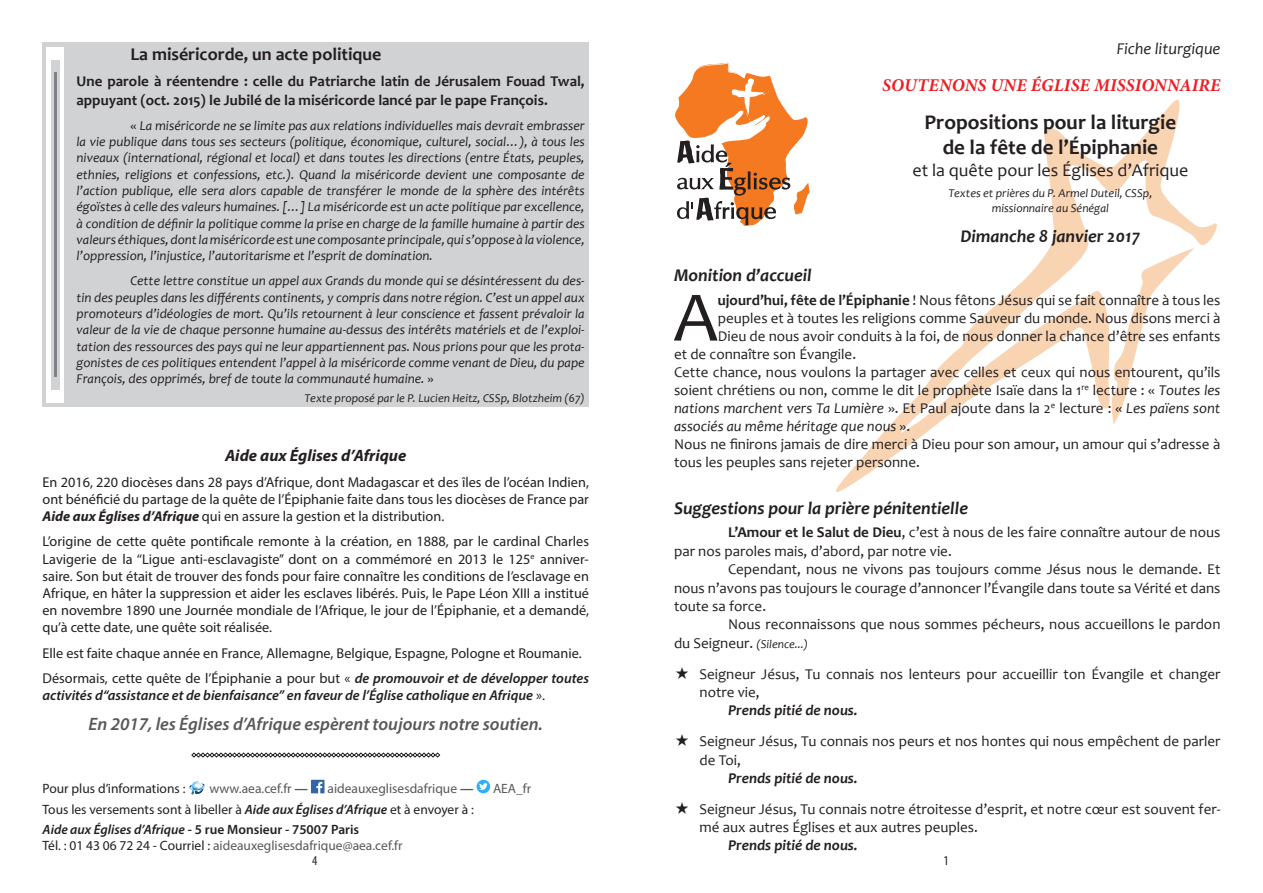
<style>
.page{position:relative;width:1263px;height:893px;background:#fff}
.page>*{position:absolute;margin:0;border:0;box-sizing:border-box;transform-origin:0 0}
.t1{font:71.7px "Candara";color:#231f20}
.t2{font:700 21px "Candara";color:#231f20}
.t3{font:italic 700 18px "Candara";color:#231f20}
.t4{font:italic 600 18px "Myriad Pro";color:#57585a}
.t5{font:18px "Candara";color:#231f20}
.t6{font:italic 700 18px "Minion Pro";letter-spacing:.01em;color:#ee1d23}
.t7{font:700 18px "Candara";color:#231f20}
.t8{font:italic 700 16.5px "Myriad Pro";color:#231f20}
.t9{font:italic 16.5px "Candara";color:#231f20}
.t10{font:15px/18.5px "Candara";color:#231f20}
.t11{font:700 15px/18.1px "Candara";color:#231f20}
.t12{font:italic 700 15px "Candara";color:#231f20}
.t13{font:14.25px/17.1px "Myriad Pro";color:#231f20;text-align:justify}
.t14{font:italic 600 14.25px/17.1px "Myriad Pro";color:#231f20}
.t15{font:italic 13.5px/16.4px "Candara";color:#231f20;text-align:justify}
.t16{font:13.5px "Myriad Pro";color:#57585a}
.t17{font:13.5px "Myriad Pro";color:#231f20}
.t18{font:600 13.5px "Myriad Pro";color:#231f20}
.t19{font:condensed 13.5px "Myriad Pro";color:#231f20}
.t20{font:italic 12px "Candara";color:#231f20}
.t21{font:700 1.8px "Arial";color:#090f49}
.s1{font-style:normal}
.s2{font-weight:700}
.s3{font-style:italic}
.s4{font-weight:700;font-style:italic}
.s5{font-weight:400;font-style:normal}
.s6{font-style:normal;font-size:15px}
.s7{font-weight:600;font-style:italic}
.s8{color:#231f20}
</style>
<div class="page">
<svg style="left:836px;top:99px;width:381px;height:393px"></svg>
<svg style="left:675px;top:62px;width:135px;height:164px"></svg>
<svg style="left:311px;top:780px;width:13px;height:13px"></svg>
<div style="left:477px;top:780px;width:13px;height:13px;background:#2faef8;border-radius:50%"></div>
<svg style="left:479px;top:783px;width:9px;height:7px"></svg>
<svg style="left:191px;top:752px;width:249px;height:6px"></svg>
<div style="left:43px;top:43px;width:546px;height:363px;background:#d1d2d4"></div>
<div style="left:47px;top:47px;width:17px;height:355px;background:#fff"></div>
<svg style="left:51px;top:60px;width:9px;height:329px;background:#c6c7c9"></svg>
<hr style="left:54px;top:72px;width:2px;height:305px;background:#808285">
<svg style="left:189px;top:781px;width:16px;height:14px"></svg>
<p class="t9" style="left:1117px;top:39px;width:105px">Fiche liturgique</p>
<p class="t7" style="left:131px;top:43px;width:252px">La miséricorde, un acte politique</p>
<p class="t11" style="left:77px;top:72px;width:510px">Une parole à réentendre : celle du Patriarche latin de Jérusalem Fouad Twal, appuyant (oct. 2015) le Jubilé de la miséricorde lancé par le pape François.</p>
<p class="t15" style="left:77px;top:117px;width:510px;text-indent:54px"><span class="s1">«</span> La miséricorde ne se limite pas aux relations individuelles mais devrait embrasser la vie publique dans tous ses secteurs (politique, économique, culturel, social…), à tous les niveaux (international, régional et local) et dans toutes les directions (entre États, peuples, ethnies, religions et confessions, etc.). Quand la miséricorde devient une composante de l’action publique, elle sera alors capable de transférer le monde de la sphère des intérêts égoïstes à celle des valeurs humaines. […] La miséricorde est un acte politique par excellence, à condition de définir la politique comme la prise en charge de la famille humaine à partir des valeurs éthiques, dont la miséricorde est une composante principale, qui s’oppose à la violence, l’oppression, l’injustice, l’autoritarisme et l’esprit de domination.</p>
<p class="t15" style="left:77px;top:273px;width:510px;text-indent:54px">Cette lettre constitue un appel aux Grands du monde qui se désintéressent du des&shy;tin des peuples dans les différents continents, y compris dans notre région. C’est un appel aux promoteurs d’idéologies de mort. Qu’ils retournent à leur conscience et fassent prévaloir la valeur de la vie de chaque personne humaine au-dessus des intérêts matériels et de l’exploi&shy;tation des ressources des pays qui ne leur appartiennent pas. Nous prions pour que les prota&shy;gonistes de ces politiques entendent l’appel à la miséricorde comme venant de Dieu, du pape François, des opprimés, bref de toute la communauté humaine. <span class="s1">»</span></p>
<p class="t20" style="left:304px;top:391px;width:282px">Texte proposé par le P. Lucien Heitz, CSSp, Blotzheim (67)</p>
<p class="t6" style="left:882px;top:72px;width:340px">SOUTENONS UNE ÉGLISE MISSIONNAIRE</p>
<p class="t2" style="left:924px;top:109px;width:253px">Propositions pour la liturgie</p>
<p class="t2" style="left:943px;top:134px;width:217px">de la fête de l’Épiphanie</p>
<p class="t5" style="left:912px;top:159px;width:277px">et la quête pour les Églises d’Afrique</p>
<p class="t20" style="left:948px;top:186px;width:206px">Textes et prières du P. Armel Duteil, CSSp,</p>
<p class="t20" style="left:992px;top:201px;width:119px">missionnaire au Sénégal</p>
<p class="t3" style="left:960px;top:225px;width:181px">Dimanche 8 janvier 2017</p>
<p class="t3" style="left:674px;top:264px;width:139px">Monition d’accueil</p>
<p class="t1" style="left:674px;top:272px;width:46px">A</p>
<p class="t10" style="left:718px;top:290px;width:504px"><span class="s2">ujourd’hui, fête de l’Épiphanie</span> ! Nous fêtons Jésus qui se fait connaître à tous les</p>
<p class="t10" style="left:718px;top:308px;width:504px">peuples et à toutes les religions comme Sauveur du monde. Nous disons merci à</p>
<p class="t10" style="left:718px;top:326px;width:504px">Dieu de nous avoir conduits à la foi, de nous donner la chance d’être ses enfants</p>
<p class="t10" style="left:674px;top:344px;width:184px">et de connaître son Évangile.</p>
<p class="t10" style="left:674px;top:363px;width:548px;line-height:18px;text-align:justify">Cette chance, nous voulons la partager avec celles et ceux qui nous entourent, qu’ils soient chrétiens ou non, comme le dit le prophète Isaïe dans la 1<sup>re</sup> lecture : « <span class="s3">Toutes les nations marchent vers Ta Lumière</span> ». Et Paul ajoute dans la 2<sup>e</sup> lecture : « <span class="s3">Les païens sont associés au même héritage que nous</span> ».</p>
<p class="t10" style="left:674px;top:435px;width:548px;line-height:18px">Nous ne finirons jamais de dire merci à Dieu pour son amour, un amour qui s’adresse à tous les peuples sans rejeter personne.</p>
<p class="t8" style="left:225px;top:445px;width:183px">Aide aux Églises d’Afrique</p>
<p class="t13" style="left:43px;top:473px;width:548px">En 2016, 220 diocèses dans 28 pays d’Afrique, dont Madagascar et des îles de l’océan Indien, ont bénéficié du partage de la quête de l’Épiphanie faite dans tous les diocèses de France par <span class="s4">Aide aux Églises d’Afrique</span> qui en assure la gestion et la distribution.</p>
<p class="t13" style="left:43px;top:533px;width:548px">L’origine de cette quête pontificale remonte à la création, en 1888, par le cardinal Charles Lavigerie de la ‘‘Ligue anti-esclavagiste’’ dont on a commémoré en 2013 le 125<sup>e</sup> anniver&shy;saire. Son but était de trouver des fonds pour faire connaître les conditions de l’esclavage en Afrique, en hâter la suppression et aider les esclaves libérés. Puis, le Pape Léon XIII a institué en novembre 1890 une Journée mondiale de l’Afrique, le jour de l’Épiphanie, et a demandé, qu’à cette date, une quête soit réalisée.</p>
<p class="t13" style="left:43px;top:644px;width:541px">Elle est faite chaque année en France, Allemagne, Belgique, Espagne, Pologne et Roumanie.</p>
<p class="t14" style="left:43px;top:669px;width:548px"><span class="s5">Désormais, cette quête de l’Épiphanie a pour but «</span> de promouvoir et de développer toutes activités d“assistance et de bienfaisance” en faveur de l’Église catholique en Afrique <span class="s5">».</span></p>
<p class="t4" style="left:89px;top:713px;width:456px">En 2017, les Églises d’Afrique espèrent toujours notre soutien.</p>
<p class="t3" style="left:674px;top:497px;width:295px">Suggestions pour la prière pénitentielle</p>
<p class="t10" style="left:674px;top:523px;width:548px;text-indent:54px"><span class="s2">L’Amour et le Salut de Dieu</span>, c’est à nous de les faire connaître autour de nous par nos paroles mais, d’abord, par notre vie.</p>
<p class="t10" style="left:674px;top:560px;width:548px;text-align:justify;text-indent:54px">Cependant, nous ne vivons pas toujours comme Jésus nous le demande. Et nous n’avons pas toujours le courage d’annoncer l’Évangile dans toute sa Vérité et dans toute sa force.</p>
<p class="t10" style="left:728px;top:615px;width:494px">Nous reconnaissons que nous sommes pécheurs, nous accueillons le pardon</p>
<p class="t20" style="left:674px;top:636px;width:136px"><span class="s6">du Seigneur.</span> (Silence...)</p>
<p class="t10" style="left:699px;top:664px;width:522px">Seigneur Jésus, Tu connais nos lenteurs pour accueillir ton Évangile et changer notre vie,</p>
<p class="t12" style="left:728px;top:701px;width:131px">Prends pitié de nous.</p>
<p class="t10" style="left:699px;top:732px;width:522px">Seigneur Jésus, Tu connais nos peurs et nos hontes qui nous empêchent de parler de Toi,</p>
<p class="t12" style="left:728px;top:769px;width:131px">Prends pitié de nous.</p>
<p class="t10" style="left:699px;top:799px;width:522px">Seigneur Jésus, Tu connais notre étroitesse d’esprit, et notre cœur est souvent fer&shy;mé aux autres Églises et aux autres peuples.</p>
<p class="t12" style="left:728px;top:836px;width:131px">Prends pitié de nous.</p>
<p class="t17" style="left:43px;top:780px;width:144px">Pour plus d’informations :</p>
<p class="t21" style="left:194px;top:788px;width:2px">t</p>
<p class="t16" style="left:209px;top:780px;width:100px">www.aea.cef.fr <span class="s2">—</span></p>
<p class="t16" style="left:327px;top:780px;width:148px">aideauxeglisesdafrique <span class="s2">—</span></p>
<p class="t16" style="left:493px;top:780px;width:40px">AEA_fr</p>
<p class="t17" style="left:43px;top:801px;width:433px">Tous les versements sont à libeller à <span class="s7">Aide aux Églises d’Afrique</span> et à envoyer à :</p>
<p class="t18" style="left:43px;top:821px;width:318px"><span class="s3">Aide aux Églises d’Afrique</span> - 5 rue Monsieur - 75007 Paris</p>
<p class="t16" style="left:43px;top:838px;width:362px"><span class="s8">Tél. : 01 43 06 72 24 - Courriel :</span> aideauxeglisesdafrique@aea.cef.fr</p>
<p class="t19" style="left:312px;top:852px;width:7px">4</p>
<p class="t19" style="left:943px;top:852px;width:7px">1</p>
</div>
